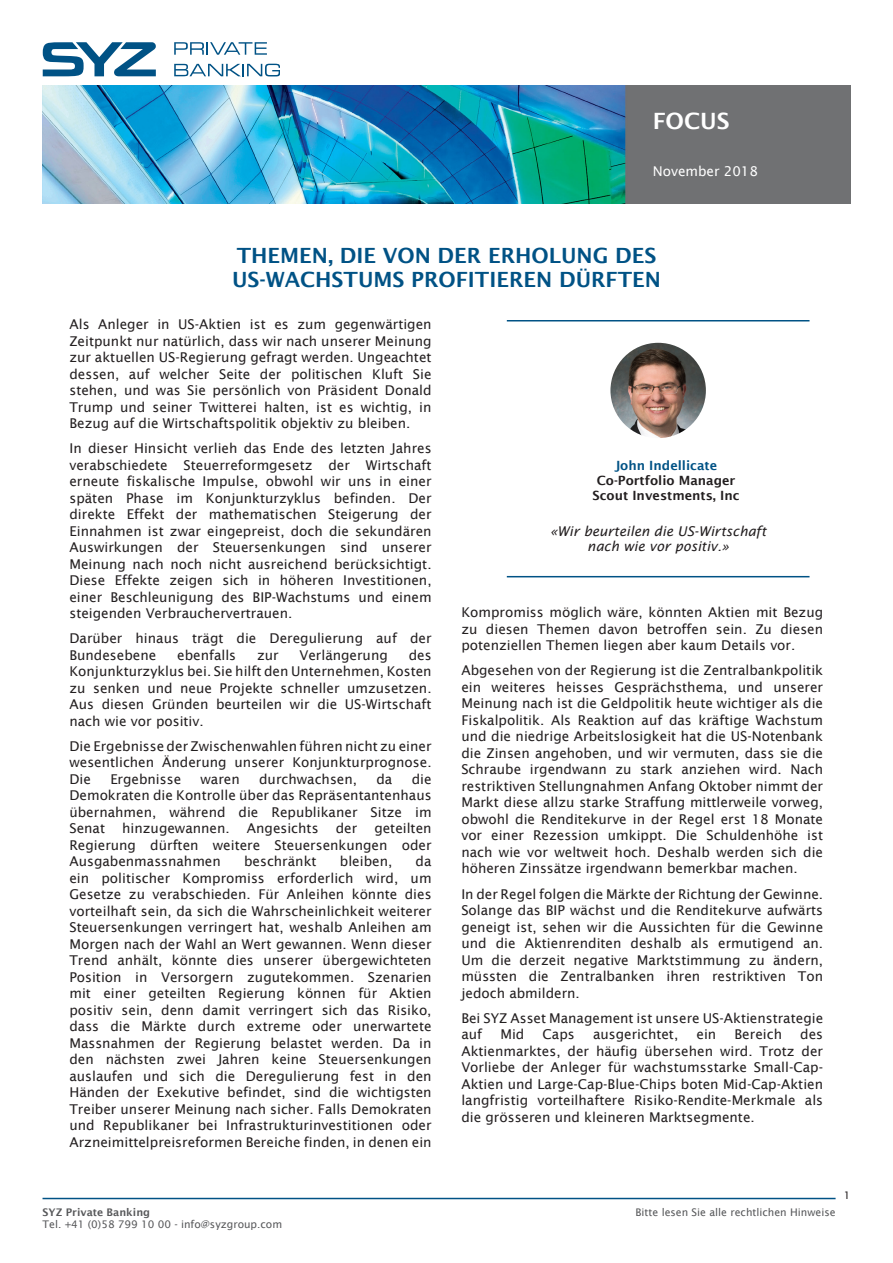
<style>
.page{position:relative;width:893px;height:1263px;background:#fff}
.page>*{position:absolute;margin:0;border:0;box-sizing:border-box;transform-origin:0 0}
.t1{font:600 22.5px "Lucida Sans";color:#fff}
.TItre_PRINCIPAL{font:600 21px/24px "Lucida Sans";color:#005285}
.Texte_courant{font:13.5px/16.5px "Lucida Sans";color:#231f20;text-align:justify}
.Texte_courant-2{font:italic 13.5px/15px "Lucida Sans";color:#231f20;text-align:center}
.t2{font:13.5px "Lucida Sans";color:#fff}
.t3{font:600 12.75px "Lucida Sans";color:#231f20}
.t4{font:600 12.75px "Lucida Sans";color:#005285}
.t5{font:10.5px "Lucida Sans";color:#57585a}
.t6{font:600 10.5px "Lucida Sans";color:#57585a}
.t7{font:10.5px "Lucida Sans";color:#231f20}
</style>
<div class="page">
<img style="left:43px;top:86px;width:807px;height:117px">
<hr style="left:43px;top:1198px;width:793px;height:1px;background:#005285">
<svg style="left:174px;top:42px;width:93px;height:13px"></svg>
<svg style="left:174px;top:64px;width:105px;height:12px"></svg>
<svg style="left:43px;top:42px;width:113px;height:34px"></svg>
<hr style="left:507px;top:320px;width:302px;height:1px;background:#005285">
<img style="left:610px;top:343px;width:96px;height:95px;border-radius:48px">
<hr style="left:507px;top:576px;width:302px;height:1px;background:#005285">
<h1 class="t1" style="left:653px;top:108px;width:78px">FOCUS</h1>
<p class="t2" style="left:653px;top:163px;width:107px">November 2018</p>
<p class="TItre_PRINCIPAL" style="left:232px;top:243px;width:430px">THEMEN, DIE VON DER ERHOLUNG DES<br>US-WACHSTUMS PROFITIEREN DÜRFTEN</p>
<p class="Texte_courant" style="left:69px;top:316px;width:364px">Als Anleger in US-Aktien ist es zum gegenwärtigen Zeitpunkt nur natürlich, dass wir nach unserer Meinung zur aktuellen US-Regierung gefragt werden. Ungeachtet dessen, auf welcher Seite der politischen Kluft Sie stehen, und was Sie persönlich von Präsident Donald Trump und seiner Twitterei halten, ist es wichtig, in Bezug auf die Wirtschaftspolitik objektiv zu bleiben.</p>
<p class="Texte_courant" style="left:69px;top:440px;width:364px">In dieser Hinsicht verlieh das Ende des letzten Jahres verabschiedete Steuerreformgesetz der Wirtschaft erneute fiskalische Impulse, obwohl wir uns in einer späten Phase im Konjunkturzyklus befinden. Der direkte Effekt der mathematischen Steigerung der Einnahmen ist zwar eingepreist, doch die sekundären Auswirkungen der Steuersenkungen sind unserer Meinung nach noch nicht ausreichend berücksichtigt.<br>Diese Effekte zeigen sich in höheren Investitionen, einer Beschleunigung des BIP-Wachstums und einem steigenden Verbrauchervertrauen.</p>
<p class="Texte_courant" style="left:69px;top:630px;width:364px">Darüber hinaus trägt die Deregulierung auf der<br>Bundesebene</p>
<p class="t4" style="left:615px;top:458px;width:104px">John Indellicate</p>
<p class="t3" style="left:597px;top:473px;width:140px">Co-Portfolio Manager</p>
<p class="t3" style="left:593px;top:489px;width:149px">Scout Investments, Inc</p>
<p class="Texte_courant-2" style="left:550px;top:524px;width:218px">«Wir beurteilen die US-Wirtschaft nach wie vor positiv.»</p>
<p class="Texte_courant" style="left:461px;top:604px;width:363px">Kompromiss möglich wäre, könnten Aktien mit Bezug zu diesen Themen davon betroffen sein. Zu diesen potenziellen Themen liegen aber kaum Details vor.</p>
<p class="Texte_courant" style="left:461px;top:662px;width:363px">Abgesehen von der Regierung ist die Zentralbankpolitik ein weiteres heisses Gesprächsthema, und unserer Meinung nach ist die Geldpolitik heute wichtiger als die Fiskalpolitik. Als Reaktion auf das kräftige Wachstum und die niedrige Arbeitslosigkeit hat die US-Notenbank die Zinsen angehoben, und wir vermuten, dass sie die Schraube irgendwann zu stark anziehen wird. Nach restriktiven Stellungnahmen Anfang Oktober nimmt der Markt diese allzu starke Straffung mittlerweile vorweg, obwohl die Renditekurve in der Regel erst 18 Monate vor einer Rezession umkippt. Die Schuldenhöhe ist nach wie vor weltweit hoch. Deshalb werden sich die höheren Zinssätze irgendwann bemerkbar machen.</p>
<p class="Texte_courant" style="left:461px;top:885px;width:363px">In der Regel folgen die Märkte der Richtung der Gewinne.<br>Solange das BIP wächst und die Renditekurve aufwärts geneigt ist, sehen wir die Aussichten für die Gewinne und die Aktienrenditen deshalb als ermutigend an.<br>Um die derzeit negative Marktstimmung zu ändern, müssten die Zentralbanken ihren restriktiven Ton jedoch abmildern.</p>
<p class="Texte_courant" style="left:461px;top:1009px;width:363px">Bei SYZ Asset Management ist unsere US-Aktienstrategie auf</p>
<p class="Texte_courant" style="left:177px;top:647px;width:61px">ebenfalls</p>
<p class="Texte_courant" style="left:257px;top:647px;width:23px">zur</p>
<p class="Texte_courant" style="left:300px;top:647px;width:90px">Verlängerung</p>
<p class="Texte_courant" style="left:69px;top:647px;width:364px;text-indent:339px">des Konjunkturzyklus bei. Sie hilft den Unternehmen, Kosten zu senken und neue Projekte schneller umzusetzen.<br>Aus diesen Gründen beurteilen wir die US-Wirtschaft nach wie vor positiv.</p>
<p class="Texte_courant" style="left:69px;top:738px;width:364px">Die Ergebnisse der Zwischenwahlen führen nicht zu einer wesentlichen Änderung unserer Konjunkturprognose.<br>Die</p>
<p class="Texte_courant" style="left:69px;top:771px;width:364px;text-indent:342px">die Demokraten die Kontrolle über das Repräsentantenhaus übernahmen, während die Republikaner Sitze im Senat</p>
<p class="Texte_courant" style="left:110px;top:771px;width:72px">Ergebnisse</p>
<p class="Texte_courant" style="left:201px;top:771px;width:41px">waren</p>
<p class="Texte_courant" style="left:259px;top:771px;width:99px">durchwachsen,</p>
<p class="Texte_courant" style="left:376px;top:771px;width:17px">da</p>
<p class="Texte_courant" style="left:69px;top:820px;width:364px;text-indent:305px">geteilten Regierung dürften weitere Steuersenkungen oder Ausgabenmassnahmen</p>
<p class="Texte_courant" style="left:122px;top:820px;width:109px">hinzugewannen.</p>
<p class="Texte_courant" style="left:247px;top:820px;width:73px">Angesichts</p>
<p class="Texte_courant" style="left:336px;top:820px;width:23px">der</p>
<p class="Texte_courant" style="left:69px;top:853px;width:364px;text-indent:346px">da ein politischer Kompromiss erforderlich wird, um Gesetze zu verabschieden. Für Anleihen könnte dies vorteilhaft sein, da sich die Wahrscheinlichkeit weiterer Steuersenkungen verringert hat, weshalb Anleihen am Morgen nach der Wahl an Wert gewannen. Wenn dieser Trend anhält, könnte dies unserer übergewichteten Position in Versorgern zugutekommen. Szenarien mit einer geteilten Regierung können für Aktien positiv sein, denn damit verringert sich das Risiko, dass die Märkte durch extreme oder unerwartete Massnahmen der Regierung belastet werden. Da in den nächsten zwei Jahren keine Steuersenkungen auslaufen und sich die Deregulierung fest in den Händen der Exekutive befindet, sind die wichtigsten Treiber unserer Meinung nach sicher. Falls Demokraten und Republikaner bei Infrastrukturinvestitionen oder Arzneimittelpreisreformen Bereiche finden, in denen ein</p>
<p class="Texte_courant" style="left:244px;top:853px;width:74px">beschränkt</p>
<p class="Texte_courant" style="left:340px;top:853px;width:54px">bleiben,</p>
<p class="Texte_courant" style="left:461px;top:1026px;width:363px;text-indent:339px">des Aktienmarktes, der häufig übersehen wird. Trotz der Vorliebe der Anleger für wachstumsstarke Small-Cap-Aktien und Large-Cap-Blue-Chips boten Mid-Cap-Aktien langfristig vorteilhaftere Risiko-Rendite-Merkmale als die grösseren und kleineren Marktsegmente.</p>
<p class="Texte_courant" style="left:500px;top:1026px;width:26px">Mid</p>
<p class="Texte_courant" style="left:543px;top:1026px;width:34px">Caps</p>
<p class="Texte_courant" style="left:593px;top:1026px;width:87px">ausgerichtet,</p>
<p class="Texte_courant" style="left:696px;top:1026px;width:21px">ein</p>
<p class="Texte_courant" style="left:734px;top:1026px;width:49px">Bereich</p>
<p class="t6" style="left:43px;top:1207px;width:109px">SYZ Private Banking</p>
<p class="t5" style="left:636px;top:1206px;width:201px">Bitte lesen Sie alle rechtlichen Hinweise</p>
<p class="t5" style="left:43px;top:1219px;width:241px">Tel. +41 (0)58 799 10 00 - info@syzgroup.com</p>
<p class="t7" style="left:844px;top:1189px;width:8px">1</p>
</div>
